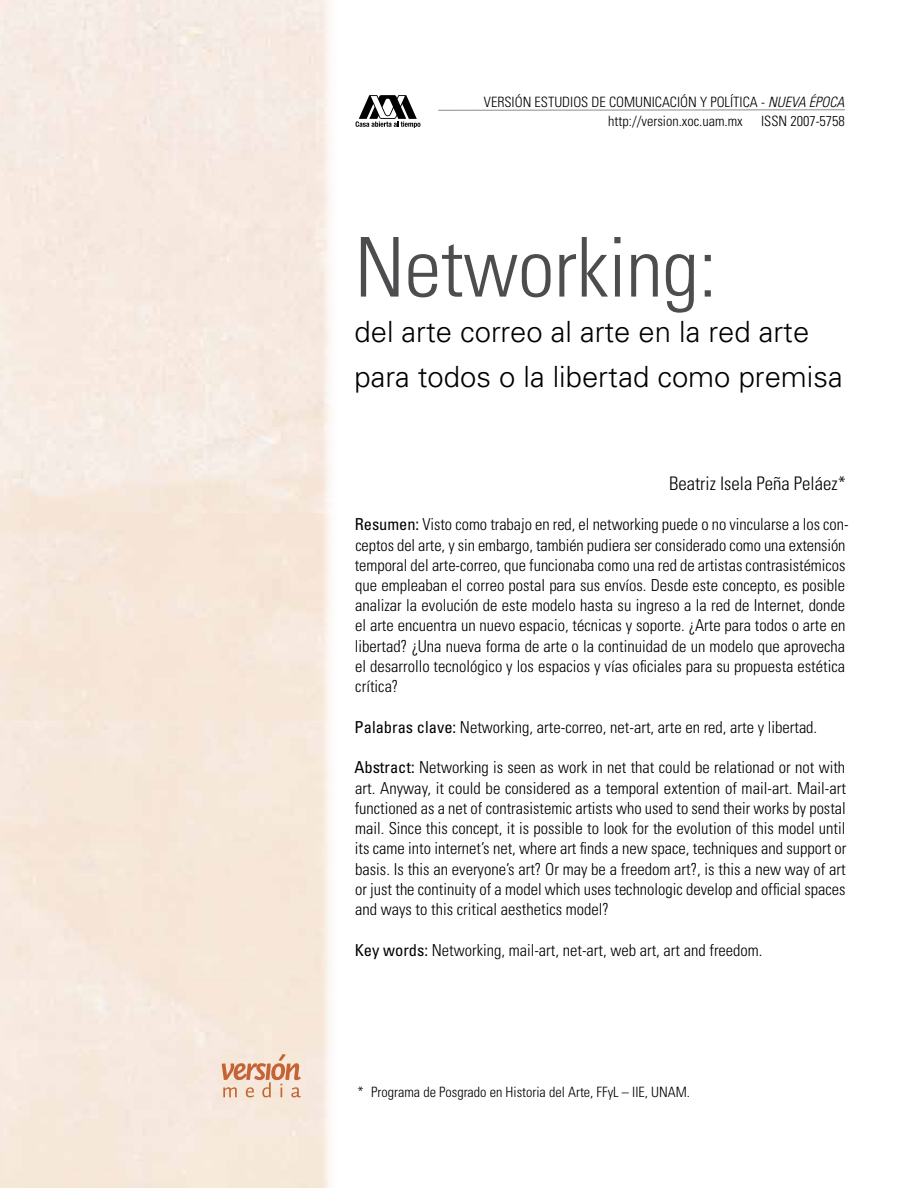
<style>
.page{position:relative;width:918px;height:1188px;background:#fff}
.page>*{position:absolute;margin:0;border:0;box-sizing:border-box;transform-origin:0 0}
.t1{font:300 condensed 82.5px "Univers LT Std";letter-spacing:-.005em;color:#4d4d4f}
.t2{font:300 29.25px/45px "Univers LT Std";color:#000}
.t3{font:300 condensed 18.75px "Univers LT Std";color:#000}
.t4{font:300 condensed 16.5px/20.2px "Univers LT Std";color:#000}
.t5{font:300 condensed 14.25px/19.2px "Univers LT Std";color:#000}
.s1{font-style:italic}
.s2{font-weight:400}
</style>
<div class="page">
<svg style="left:284px;top:0;width:137px;height:1188px"></svg>
<svg style="left:438px;top:109px;width:407px;height:2px"></svg>
<svg style="left:356px;top:95px;width:64px;height:33px"></svg>
<svg style="left:222px;top:1054px;width:79px;height:43px;background:#e7c1aa"></svg>
<p class="t5" style="left:608px;top:93px;width:238px;text-indent:-124px">Versión Estudios de Comunicación y Política - <span class="s1">NUEVA ÉPOCA </span>http://version.xoc.uam.mx</p>
<p class="t5" style="left:761px;top:112px;width:7px">ISSN</p>
<p class="t5" style="left:790px;top:112px;width:56px">2007-5758</p>
<h1 class="t1" style="left:354px;top:218px;width:364px">Networking:</h1>
<h2 class="t2" style="left:354px;top:309px;width:490px">del arte correo al arte en la red arte para todos o la libertad como premisa</h2>
<p class="t3" style="left:669px;top:472px;width:178px">Beatriz Isela Peña Peláez*</p>
<p class="t4" style="left:355px;top:514px;width:495px"><span class="s2">Resumen:</span> Visto como trabajo en red, el networking puede o no vincularse a los con&shy;ceptos del arte, y sin embargo, también pudiera ser considerado como una extensión temporal del arte-correo, que funcionaba como una red de artistas contrasistémicos que empleaban el correo postal para sus envíos. Desde este concepto, es posible analizar la evolución de este modelo hasta su ingreso a la red de I nternet, donde el arte encuentra un nuevo espacio, técnicas y soporte. ¿Arte para todos o arte en libertad? ¿Una nueva forma de arte o la continuidad de un modelo que aprovecha el desarrollo tecnológico y los espacios y vías oficiales para su propuesta estética crítica?</p>
<p class="t4" style="left:355px;top:717px;width:464px"><span class="s2">Palabras clave:</span> Networking, arte-correo, net-art, arte en red, arte y libertad.</p>
<p class="t4" style="left:354px;top:757px;width:494px;text-align:justify"><span class="s2">Abstract:</span> Networking is seen as work in net that could be relationad or not with art. Anyway, it could be considered as a temporal extention of mail-art. Mail-art functioned as a net of contrasistemic artists who used to send their works by postal mail. Since this concept, it is possible to look for the evolution of this model until its came into internet’s net, where art finds a new space, techniques and support or basis. Is this an everyone’s art? Or may be a freedom art?, is this a new way of art or just the continuity of a model which uses technologic develop and official spaces and ways to this critical aesthetics model?</p>
<p class="t4" style="left:355px;top:940px;width:409px"><span class="s2">Key words:</span> Networking, mail-art, net-art, web art, art and freedom.</p>
<p class="t5" style="left:358px;top:1083px;width:303px">* Programa de Posgrado en Historia del Arte, FFyL – IIE, UNAM</p>
<p class="t5" style="left:687px;top:1083px;width:5px">.</p>
</div>
